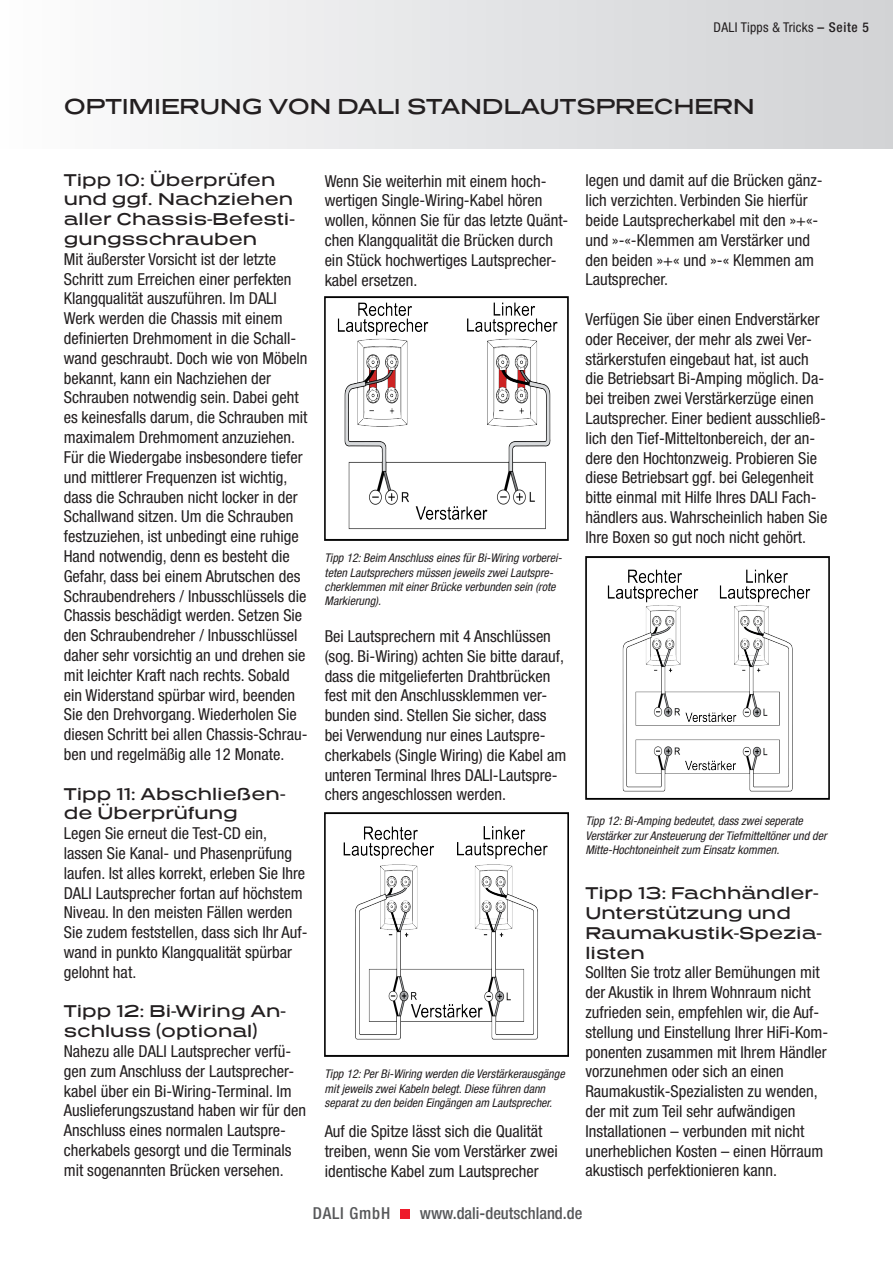
<style>
.page{position:relative;width:893px;height:1263px;background:#fff}
.page>*{position:absolute;margin:0;border:0;box-sizing:border-box;transform-origin:0 0}
.Heading_1{font:21px "Presicav Rg";color:#231f20}
.Body_text{font:condensed 16.5px/19.8px "Helvetica Neue";color:#231f20}
.Body_text-2{font:16.5px/19.8px "Presicav Rg";color:#231f20}
.t1{font:500 condensed 16.5px "Helvetica Neue";color:#57585a}
.t2{font:500 condensed 16.5px "Helvetica Neue";letter-spacing:.05em;color:#57585a}
.Body_text-3{font:condensed 13.5px "Helvetica Neue";letter-spacing:.02em;color:#231f20}
.Figuretext{font:italic condensed 12px/14.4px "Helvetica Neue";color:#231f20}
.s1{font-weight:500}
</style>
<div class="page">
<div style="left:0;top:0;width:893px;height:149px;background:linear-gradient(to right,#fdfdfd,#d0d2d4)"></div>
<img style="left:325px;top:297px;width:243px;height:243px">
<img style="left:325px;top:813px;width:243px;height:243px">
<img style="left:585px;top:556px;width:244px;height:243px">
<div style="left:400px;top:1209px;width:10px;height:9px;background:#ee1b2b"></div>
<p class="Body_text-3" style="left:714px;top:19px;width:157px">DALI Tipps &amp; Tricks <span class="s1">– Seite 5</span></p>
<p class="Heading_1" style="left:64px;top:92px;width:692px">OPTIMIERUNG VON DALI STANDLAUTSPRECHERN</p>
<p class="Body_text-2" style="left:64px;top:169px;width:233px">Tipp 10: Überprüfen und ggf. Nachziehen aller Chassis-Befesti&shy;gungsschrauben</p>
<p class="Body_text" style="left:64px;top:249px;width:245px">Mit äußerster Vorsicht ist der letzte Schritt zum Erreichen einer perfekten Klangqualität auszuführen. Im DALI Werk werden die Chassis mit einem definierten Drehmoment in die Schall&shy;wand geschraubt. Doch wie von Möbeln bekannt, kann ein Nachziehen der Schrauben notwendig sein. Dabei geht es keinesfalls darum, die Schrauben mit maximalem Drehmoment anzuziehen.<br>Für die Wiedergabe insbesondere tiefer und mittlerer Frequenzen ist wichtig, dass die Schrauben nicht locker in der Schallwand sitzen. Um die Schrauben festzuziehen, ist unbedingt eine ruhige Hand notwendig, denn es besteht die Gefahr, dass bei einem Abrutschen des Schraubendrehers / Inbusschlüssels die Chassis beschädigt werden. Setzen Sie den Schraubendreher / Inbusschlüssel daher sehr vorsichtig an und drehen sie mit leichter Kraft nach rechts. Sobald ein Widerstand spürbar wird, beenden Sie den Drehvorgang. Wiederholen Sie diesen Schritt bei allen Chassis-Schrau&shy;ben und regelmäßig alle 12 Monate.</p>
<p class="Body_text-2" style="left:64px;top:783px;width:223px">Tipp 11: Abschließen&shy;de Überprüfung</p>
<p class="Body_text" style="left:64px;top:823px;width:245px">Legen Sie erneut die Test-CD ein, lassen Sie Kanal- und Phasenprüfung laufen. Ist alles korrekt, erleben Sie Ihre DALI Lautsprecher fortan auf höchstem Niveau. In den meisten Fällen werden Sie zudem feststellen, dass sich Ihr Auf&shy;wand in punkto Klangqualität spürbar gelohnt hat.</p>
<p class="Body_text-2" style="left:64px;top:1001px;width:224px">Tipp 12: Bi-Wiring An&shy;schluss (optional)</p>
<p class="Body_text" style="left:64px;top:1041px;width:244px">Nahezu alle DALI Lautsprecher verfü&shy;gen zum Anschluss der Lautsprecher&shy;kabel über ein Bi-Wiring-Terminal. Im Auslieferungszustand haben wir für den Anschluss eines normalen Lautspre&shy;cherkabels gesorgt und die Terminals mit sogenannten Brücken versehen.</p>
<p class="Body_text" style="left:325px;top:171px;width:245px">Wenn Sie weiterhin mit einem hoch&shy;wertigen Single-Wiring-Kabel hören wollen, können Sie für das letzte Quänt&shy;chen Klangqualität die Brücken durch ein Stück hochwertiges Lautsprecher&shy;kabel ersetzen.</p>
<p class="Figuretext" style="left:325px;top:551px;width:239px">Tipp 12: Beim Anschluss eines für Bi-Wiring vorberei&shy;teten Lautsprechers müssen jeweils zwei Lautspre&shy;cherklemmen mit einer Brücke verbunden sein (rote Markierung).</p>
<p class="Body_text" style="left:325px;top:626px;width:243px">Bei Lautsprechern mit 4 Anschlüssen (sog. Bi-Wiring) achten Sie bitte darauf, dass die mitgelieferten Drahtbrücken fest mit den Anschlussklemmen ver&shy;bunden sind. Stellen Sie sicher, dass bei Verwendung nur eines Lautspre&shy;cherkabels (Single Wiring) die Kabel am unteren Terminal Ihres DALI-Lautspre&shy;chers angeschlossen werden.</p>
<p class="Figuretext" style="left:325px;top:1067px;width:242px">Tipp 12: Per Bi-Wiring werden die Verstärkerausgänge mit jeweils zwei Kabeln belegt. Diese führen dann separat zu den beiden Eingängen am Lautsprecher.</p>
<p class="Body_text" style="left:325px;top:1121px;width:235px">Auf die Spitze lässt sich die Qualität treiben, wenn Sie vom Verstärker zwei identische Kabel zum Lautsprecher</p>
<p class="Body_text" style="left:585px;top:170px;width:239px">legen und damit auf die Brücken gänz&shy;lich verzichten. Verbinden Sie hierfür beide Lautsprecherkabel mit den »+«- und »-«-Klemmen am Verstärker und den beiden »+« und »-« Klemmen am<br>Lautsprecher.</p>
<p class="Body_text" style="left:585px;top:309px;width:243px">Verfügen Sie über einen Endverstärker oder Receiver, der mehr als zwei Ver&shy;stärkerstufen eingebaut hat, ist auch die Betriebsart Bi-Amping möglich. Da&shy;bei treiben zwei Verstärkerzüge einen Lautsprecher. Einer bedient ausschließ&shy;lich den Tief-Mitteltonbereich, der an&shy;dere den Hochtonzweig. Probieren Sie diese Betriebsart ggf. bei Gelegenheit bitte einmal mit Hilfe Ihres DALI Fach&shy;händlers aus. Wahrscheinlich haben Sie Ihre Boxen so gut noch nicht gehört.</p>
<p class="Figuretext" style="left:585px;top:814px;width:243px">Tipp 12: Bi-Amping bedeutet, dass zwei seperate<br>Verstärker zur Ansteuerung der Tiefmitteltöner und der<br>Mitte-Hochtoneinheit zum Einsatz kommen.</p>
<p class="Body_text-2" style="left:585px;top:883px;width:235px">Tipp 13: Fachhändler-</p>
<p class="Body_text-2" style="left:585px;top:902px;width:238px">Unterstützung und<br>Raumakustik-Spezia&shy;listen</p>
<p class="Body_text" style="left:585px;top:962px;width:244px">Sollten Sie trotz aller Bemühungen mit der Akustik in Ihrem Wohnraum nicht zufrieden sein, empfehlen wir, die Auf&shy;stellung und Einstellung Ihrer HiFi-Kom&shy;ponenten zusammen mit Ihrem Händler vorzunehmen oder sich an einen Raumakustik-Spezialisten zu wenden, der mit zum Teil sehr aufwändigen Installationen – verbunden mit nicht unerheblichen Kosten – einen Hörraum akustisch perfektionieren kann.</p>
<p class="t2" style="left:313px;top:1203px;width:79px">DALI GmbH</p>
<p class="t1" style="left:420px;top:1203px;width:164px">www.dali-deutschland.de</p>
</div>
